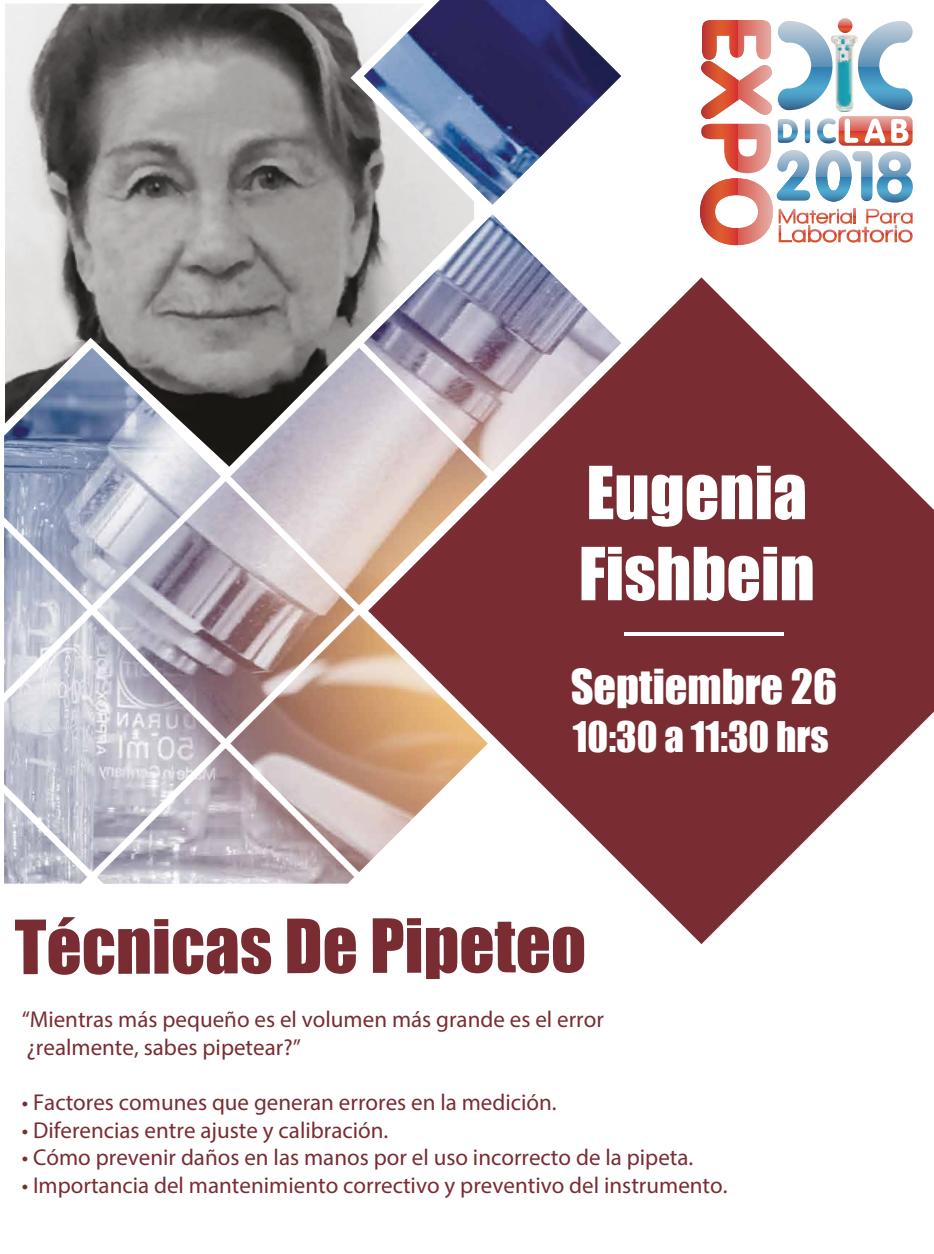
<style>
.page{position:relative;width:934px;height:1254px;background:#fff}
.page>*{position:absolute;margin:0;border:0;box-sizing:border-box;transform-origin:0 0}
.t1{font:69px "Impact";letter-spacing:-.005em;color:#6c181e}
.t2{font:67.6px/81.1px "Impact";color:#fff}
.t3{font:44.3px "Impact";color:#fff}
.t4{font:38.8px "Impact";color:#fff}
.t5{font:23px/27.6px "Myriad Pro";color:rgb(108 24 30/.91)}
</style>
<div class="page">
<img style="left:4px;top:0;width:617px;height:884px">
<img style="left:5px;top:4px;width:469px;height:463px">
<svg style="left:368px;top:277px;width:566px;height:667px;fill:#792c32"></svg>
<hr style="left:624px;top:632px;width:160px;height:4px;background:#fff">
<svg style="left:838px;top:18px;width:15px;height:15px"></svg>
<svg style="left:700px;top:20px;width:213px;height:225px"></svg>
<h2 class="t2" style="left:579px;top:450px;width:238px">Eugenia<br>Fishbein</h2>
<h3 class="t3" style="left:571px;top:652px;width:268px">Septiembre 26</h3>
<h3 class="t4" style="left:573px;top:707px;width:257px">10:30 a 11:30 hrs</h3>
<h1 class="t1" style="left:15px;top:893px;width:573px">Técnicas De Pipeteo</h1>
<p class="t5" style="left:22px;top:1005px;width:584px">“Mientras más pequeño es el volumen más grande es el error ¿realmente, sabes pipetear?”</p>
<p class="t5" style="left:22px;top:1088px;width:536px">• Factores comunes que generan errores en la medición.</p>
<p class="t5" style="left:22px;top:1116px;width:368px">• Diferencias entre ajuste y calibración.</p>
<p class="t5" style="left:22px;top:1143px;width:673px">• Cómo prevenir daños en las manos por el uso incorrecto de la pipeta.</p>
<p class="t5" style="left:22px;top:1171px;width:707px">• Importancia del mantenimiento correctivo y preventivo del instrumento.</p>
</div>
